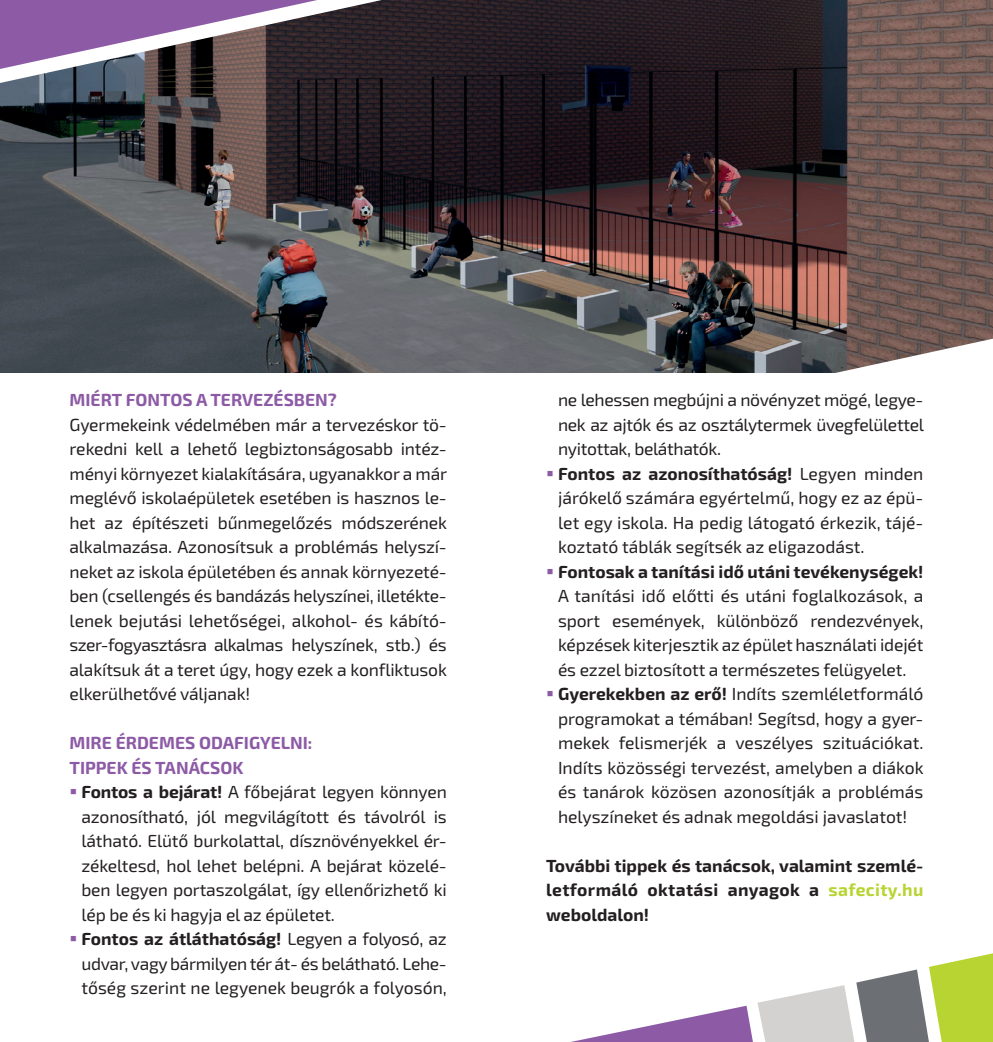
<style>
.page{position:relative;width:993px;height:1042px;background:#fff}
.page>*{position:absolute;margin:0;border:0;box-sizing:border-box;transform-origin:0 0}
.t1{font:17.5px/24.5px "Exo 2";letter-spacing:-.01em;color:#231f20;text-align:justify}
.t2{font:700 17.5px/24.5px "Exo 2";letter-spacing:.02em;color:#231f20;text-align:justify}
.t3{font:700 17.5px "Exo 2";color:#8d5ba6}
.s1{color:#8d5ba6}
.s2{font-weight:700}
.s3{color:#b8d432}
</style>
<div class="page">
<img style="left:0;top:0;width:992px;height:372px">
<svg style="left:571px;top:953px;width:421px;height:89px"></svg>
<svg style="left:0;top:0;width:381px;height:83px;background:#78627e"></svg>
<svg style="left:696px;top:339px;width:296px;height:34px"></svg>
<p class="t3" style="left:69px;top:389px;width:269px">MIÉRT FONTOS A TERVEZÉSBEN?</p>
<p class="t1" style="left:69px;top:412px;width:379px;text-align:left">Gyermekeink védelmében már a tervezéskor tö&shy;rekedni kell a lehető legbiztonságosabb intéz&shy;ményi környezet kialakítására, ugyanakkor a már meglévő iskolaépületek esetében is hasznos le&shy;het az építészeti bűnmegelőzés módszerének alkalmazása. Azonosítsuk a problémás helyszí&shy;neket az iskola épületében és annak környezeté&shy;ben (csellengés és bandázás helyszínei, illetékte&shy;lenek bejutási lehetőségei, alkohol- és kábító&shy;szer-fogyasztásra alkalmas helyszínek, stb.) és alakítsuk át a teret úgy, hogy ezek a konfliktusok elkerülhetővé váljanak!</p>
<p class="t3" style="left:69px;top:732px;width:244px">MIRE ÉRDEMES ODAFIGYELNI:</p>
<p class="t3" style="left:69px;top:757px;width:175px">TIPPEK ÉS TANÁCSOK</p>
<p class="t1" style="left:81px;top:780px;width:367px;text-indent:-12px"><span class="s1">▪</span> <span class="s2">Fontos a bejárat!</span> A főbejárat legyen könnyen azonosítható, jól megvilágított és távolról is látható. Elütő burkolattal, dísznövényekkel ér&shy;zékeltesd, hol lehet belépni. A bejárat közelé&shy;ben legyen portaszolgálat, így ellenőrizhető ki lép be és ki hagyja el az épületet.</p>
<p class="t1" style="left:81px;top:927px;width:367px;text-indent:-12px"><span class="s1">▪</span> <span class="s2">Fontos az átláthatóság!</span> Legyen a folyosó, az udvar, vagy bármilyen tér át- és belátható. Lehe&shy;tőség szerint ne legyenek beugrók a folyosón,</p>
<p class="t1" style="left:558px;top:388px;width:367px">ne lehessen megbújni a növényzet mögé, legye&shy;nek az ajtók és az osztálytermek üvegfelülettel nyitottak, beláthatók.</p>
<p class="t1" style="left:558px;top:461px;width:367px;text-indent:-12px"><span class="s1">▪</span> <span class="s2">Fontos az azonosíthatóság!</span> Legyen minden járókelő számára egyértelmű, hogy ez az épü&shy;let egy iskola. Ha pedig látogató érkezik, tájé&shy;koztató táblák segítsék az eligazodást.</p>
<p class="t1" style="left:558px;top:559px;width:367px;text-indent:-12px"><span class="s1">▪</span> <span class="s2">Fontosak a tanítási idő utáni tevékenységek!<br></span>A tanítási idő előtti és utáni foglalkozások, a sport események, különböző rendezvények, képzések kiterjesztik az épület használati idejét és ezzel biztosított a természetes felügyelet.</p>
<p class="t1" style="left:558px;top:682px;width:367px;text-indent:-12px"><span class="s1">▪</span> <span class="s2">Gyerekekben az erő!</span> Indíts szemléletformáló programokat a témában! Segítsd, hogy a gyer&shy;mekek felismerjék a veszélyes szituációkat.<br>Indíts közösségi tervezést, amelyben a diákok és tanárok közösen azonosítják a problémás helyszíneket és adnak megoldási javaslatot!</p>
<p class="t2" style="left:546px;top:854px;width:379px">További tippek és tanácsok, valamint szemlé&shy;letformáló oktatási anyagok a <span class="s3">safecity.hu </span>weboldalon!</p>
</div>
